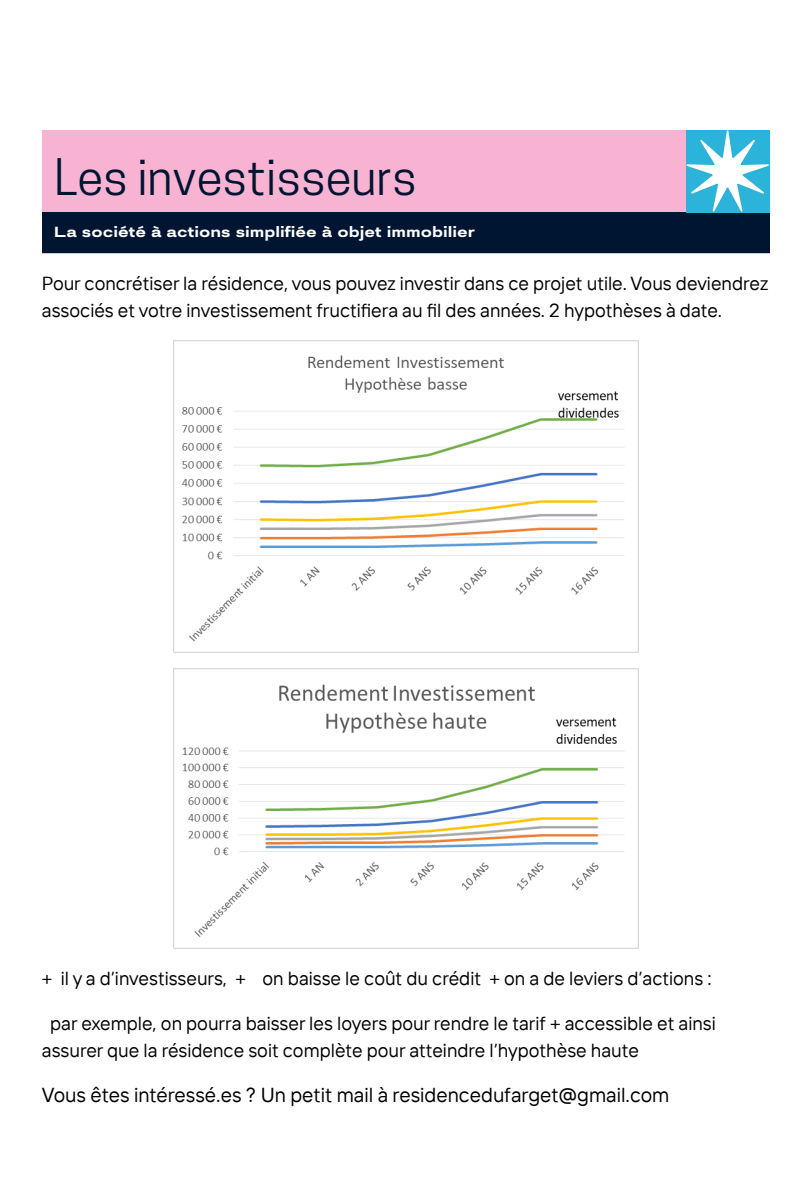
<style>
.page{position:relative;width:810px;height:1181px;background:#fff}
.page>*{position:absolute;margin:0;border:0;box-sizing:border-box;transform-origin:0 0}
.t1{font:47.25px "Cooper Hewitt";color:#001532}
.t2{font:20.25px "TT Interphases";color:#000}
.t3{font:18.9px/27.3px "TT Interphases";color:#000}
.t4{font:600 expanded 14.55px "Prachason Neue";color:#fff}
</style>
<div class="page">
<div style="left:42px;top:130px;width:727px;height:123px;background:#f8b3d2"></div>
<div style="left:42px;top:212px;width:727px;height:41px;background:#001532"></div>
<svg style="left:686px;top:130px;width:83px;height:82px;background:#6ac9e4"></svg>
<img style="left:173px;top:340px;width:465px;height:312px">
<img style="left:173px;top:668px;width:465px;height:280px">
<p class="t1" style="left:54px;top:160px;width:364px">Les investisseurs</p>
<p class="t4" style="left:54px;top:225px;width:422px">La société à actions simplifiée à objet immobilier</p>
<p class="t3" style="left:42px;top:269px;width:728px">Pour concrétiser la résidence, vous pouvez investir dans ce projet utile. Vous deviendrez associés et votre investissement fructifiera au fi l des années. 2 hypothèses à date.</p>
<p class="t3" style="left:42px;top:964px;width:671px">+ il y a d’investisseurs, + on baisse le coût du crédit + on a de leviers d’actions :</p>
<p class="t3" style="left:42px;top:1008px;width:675px;text-indent:8px">par exemple, on pourra baisser les loyers pour rendre le tarif + accessible et ainsi assurer que la résidence soit complète pour atteindre l’hypothèse haute</p>
<p class="t2" style="left:42px;top:1082px;width:629px">Vous êtes intéressé.es ? Un petit mail à residencedufarget@gmail.com</p>
</div>
